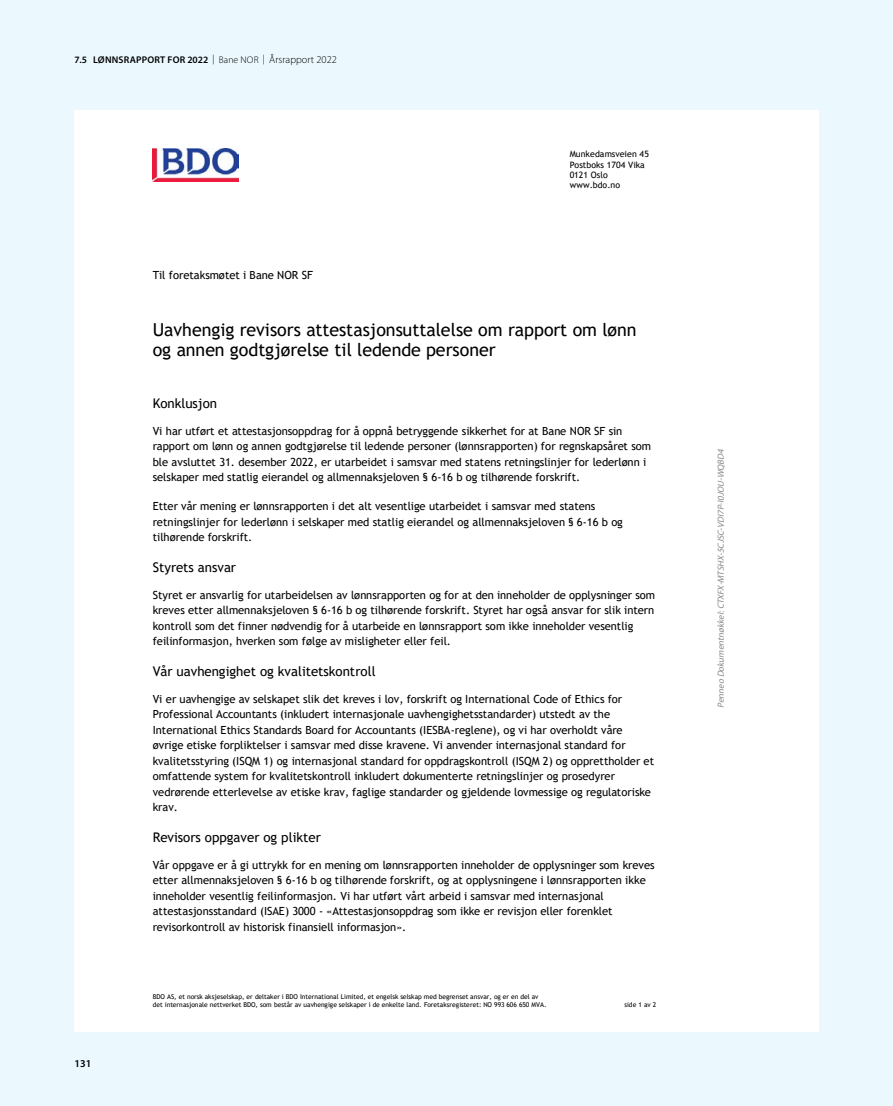
<style>
.page{position:relative;width:893px;height:1106px;background:#ebf9ff}
.page>*{position:absolute;margin:0;border:0;box-sizing:border-box;transform-origin:0 0}
.t1{font:17.85px/20.9px "Trebuchet MS";color:#000}
.t2{font:13.35px "Trebuchet MS";color:#000}
.t3{font:11.25px/15.5px "Trebuchet MS";color:#000}
.t4{font:600 10.5px "Myriad Pro";color:#000}
.t5{font:600 9.75px "Myriad Pro";letter-spacing:.02em;color:#000}
.t6{font:italic 8.85px "Myriad Pro";color:#888}
.t7{font:8.85px/10.4px "Trebuchet MS";letter-spacing:.005em;color:#000}
.t8{font:6.6px/7.9px "Trebuchet MS";letter-spacing:-.005em;color:#000}
.s1{font-weight:300}
.s2{font-weight:300;font-size:10.5px}
</style>
<div class="page">
<div style="left:74px;top:110px;width:745px;height:921px;background:#fff"></div>
<img style="left:153px;top:149px;width:86px;height:32px">
<p class="t5" style="left:74px;top:54px;width:264px">7.5 LØNNSRAPPORT FOR 2022 <span class="s1">| Bane NOR |</span> <span class="s2">Årsrapport 2022</span></p>
<p class="t3" style="left:153px;top:267px;width:162px">Til foretaksmøtet i Bane NOR SF</p>
<p class="t7" style="left:570px;top:149px;width:81px">Munkedamsveien 45<br>Postboks 1704 Vika<br>0121 Oslo www.bdo.no</p>
<h1 class="t1" style="left:153px;top:319px;width:485px">Uavhengig revisors attestasjonsuttalelse om rapport om lønn og annen godtgjørelse til ledende personer</h1>
<p class="t2" style="left:153px;top:395px;width:66px">Konklusjon</p>
<p class="t3" style="left:153px;top:423px;width:500px">Vi har utført et attestasjonsoppdrag for å oppnå betryggende sikkerhet for at Bane NOR SF sin rapport om lønn og annen godtgjørelse til ledende personer (lønnsrapporten) for regnskapsåret som ble avsluttet 31. desember 2022, er utarbeidet i samsvar med statens retningslinjer for lederlønn i selskaper med statlig eierandel og allmennaksjeloven § 6-16 b og tilhørende forskrift.</p>
<p class="t3" style="left:153px;top:498px;width:472px">Etter vår mening er lønnsrapporten i det alt vesentlige utarbeidet i samsvar med statens retningslinjer for lederlønn i selskaper med statlig eierandel og allmennaksjeloven § 6-16 b og tilhørende forskrift.</p>
<p class="t2" style="left:153px;top:559px;width:85px">Styrets ansvar</p>
<p class="t3" style="left:153px;top:587px;width:504px">Styret er ansvarlig for utarbeidelsen av lønnsrapporten og for at den inneholder de opplysninger som kreves etter allmennaksjeloven § 6-16 b og tilhørende forskrift. Styret har også ansvar for slik intern kontroll som det finner nødvendig for å utarbeide en lønnsrapport som ikke inneholder vesentlig feilinformasjon, hverken som følge av misligheter eller feil.</p>
<p class="t2" style="left:153px;top:663px;width:225px">Vår uavhengighet og kvalitetskontroll</p>
<p class="t3" style="left:153px;top:691px;width:503px">Vi er uavhengige av selskapet slik det kreves i lov, forskrift og International Code of Ethics for Professional Accountants (inkludert internasjonale uavhengighetsstandarder) utstedt av the International Ethics Standards Board for Accountants (IESBA-reglene), og vi har overholdt våre øvrige etiske forpliktelser i samsvar med disse kravene. Vi anvender internasjonal standard for kvalitetsstyring (ISQM 1) og internasjonal standard for oppdragskontroll (ISQM 2) og opprettholder et omfattende system for kvalitetskontroll inkludert dokumenterte retningslinjer og prosedyrer vedrørende etterlevelse av etiske krav, faglige standarder og gjeldende lovmessige og regulatoriske krav.</p>
<p class="t2" style="left:153px;top:829px;width:170px">Revisors oppgaver og plikter</p>
<p class="t3" style="left:153px;top:857px;width:503px">Vår oppgave er å gi uttrykk for en mening om lønnsrapporten inneholder de opplysninger som kreves etter allmennaksjeloven § 6-16 b og tilhørende forskrift, og at opplysningene i lønnsrapporten ikke inneholder vesentlig feilinformasjon. Vi har utført vårt arbeid i samsvar med internasjonal attestasjonsstandard (ISAE) 3000 - «Attestasjonsoppdrag som ikke er revisjon eller forenklet revisorkontroll av historisk finansiell informasjon».</p>
<p class="t4" style="left:74px;top:1056px;width:18px">131</p>
<p class="t8" style="left:153px;top:992px;width:395px">BDO AS, et norsk aksjeselskap, er deltaker i BDO International Limited, et engelsk selskap med begrenset ansvar, og er en del av det internasjonale nettverket BDO, som består av uavhengige selskaper i de enkelte land. Foretaksregisteret: NO 993 606 650 MVA.</p>
<p class="t8" style="left:624px;top:1000px;width:33px">side 1 av 2</p>
<p class="t6" style="left:715px;top:707px;width:262px;rotate:-90deg">Penneo Dokumentnøkkel:CTXFX-MTSHX-5CJSC-VDI7P-I0JOU-WQBD4</p>
</div>
